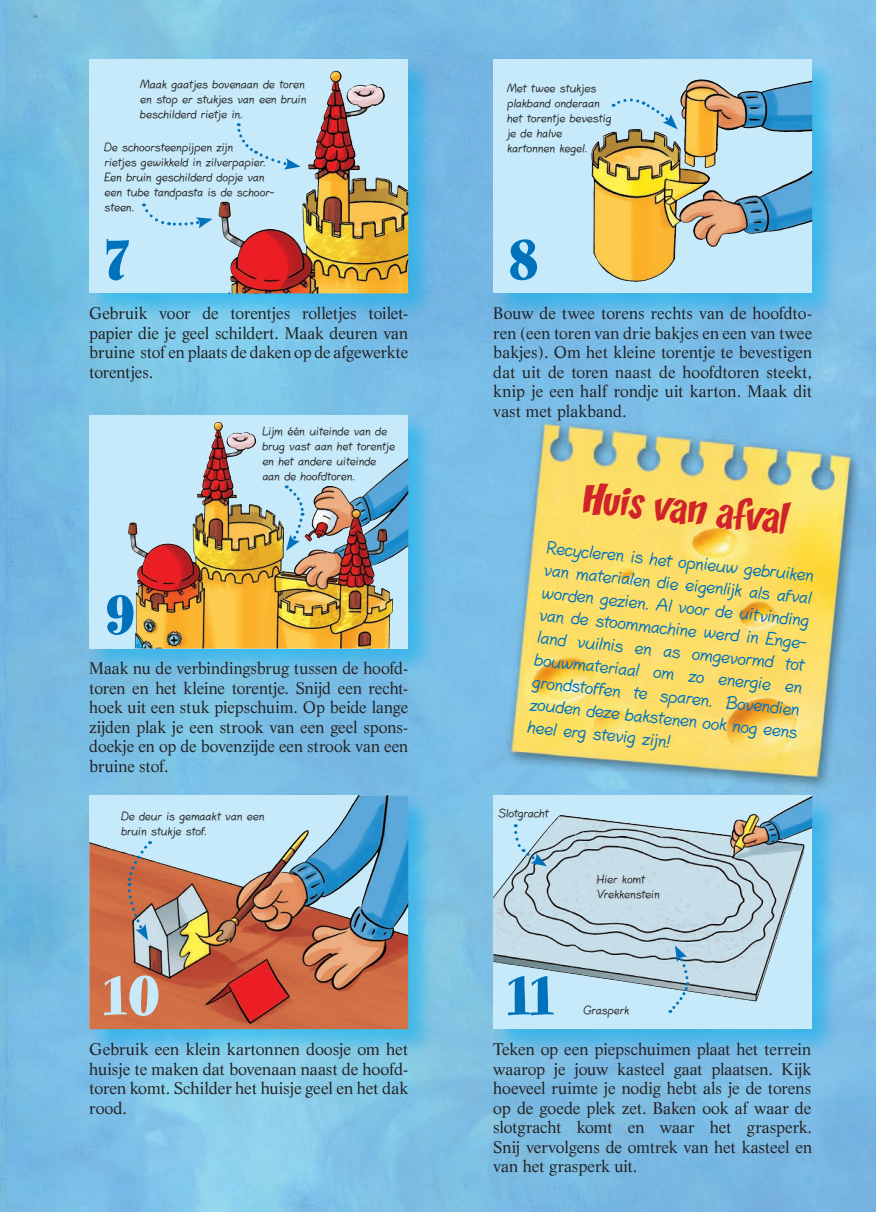
<style>
.page{position:relative;width:876px;height:1212px;background:#fff}
.page>*{position:absolute;margin:0;border:0;box-sizing:border-box;transform-origin:0 0}
.t1{font:72px "Spumoni";color:#0072bc}
.t2{font:72px "Spumoni";color:#c6eafa}
.t3{font:37.5px "CC Zoinks";color:#d1232a}
.t4{font:700 18px/22.5px "Plain Pensle";color:#0072bc;text-align:justify}
.t5{font:16.5px/19.5px "Life";letter-spacing:-.005em;color:#231f20;text-align:justify}
.t6{font:700 12px/15px "Plain Pensle";letter-spacing:-.01em;color:#231f20}
</style>
<div class="page">
<img style="left:0;top:0;width:876px;height:1212px">
<div style="left:88px;top:58px;width:347px;height:262px;background:#00aeef;opacity:.5"></div>
<svg style="left:89px;top:60px;width:319px;height:233px;background:#c5cac4"></svg>
<img style="left:303px;top:73px;width:31px;height:137px">
<div style="left:492px;top:58px;width:347px;height:262px;background:#00aeef;opacity:.5"></div>
<svg style="left:493px;top:60px;width:319px;height:233px;background:#bdd3cc"></svg>
<img style="left:680px;top:79px;width:66px;height:89px">
<div style="left:88px;top:413px;width:347px;height:262px;background:#00aeef;opacity:.5"></div>
<img style="left:89px;top:415px;width:319px;height:233px">
<img style="left:193px;top:424px;width:24px;height:107px">
<div style="left:88px;top:794px;width:347px;height:262px;background:#00aeef;opacity:.5"></div>
<svg style="left:89px;top:795px;width:319px;height:234px;background:#b48f83"></svg>
<img style="left:294px;top:795px;width:64px;height:71px">
<div style="left:492px;top:794px;width:347px;height:262px;background:#00aeef;opacity:.5"></div>
<svg style="left:493px;top:795px;width:319px;height:234px;background:#bbd5e1"></svg>
<img style="left:743px;top:796px;width:68px;height:30px">
<svg style="left:235px;top:123px;width:66px;height:47px;background:#bbe3f6"></svg>
<svg style="left:143px;top:203px;width:70px;height:26px;background:#b5dff4"></svg>
<svg style="left:613px;top:99px;width:65px;height:30px;background:#b6e0f5"></svg>
<svg style="left:286px;top:485px;width:19px;height:66px"></svg>
<svg style="left:126px;top:841px;width:25px;height:99px;background:#b58b7d"></svg>
<svg style="left:670px;top:945px;width:20px;height:68px"></svg>
<svg style="left:512px;top:824px;width:35px;height:42px"></svg>
<p class="t6" style="left:140px;top:77px;width:168px">Maak gaatjes bovenaan de toren en stop er stukjes van een bruin beschilderd rietje in.</p>
<p class="t6" style="left:105px;top:140px;width:171px">De schoorsteenpijpen zijn<br>rietjes gewikkeld in zilverpapier.<br>Een bruin geschilderd dopje van een tube tandpasta is de schoor&shy;steen.</p>
<p class="t6" style="left:507px;top:81px;width:106px">Met twee stukjes plakband onderaan het torentje bevestig je de halve kartonnen kegel.</p>
<h1 class="t1" style="left:104px;top:222px;width:26px">7</h1>
<h1 class="t1" style="left:508px;top:222px;width:32px">8</h1>
<p class="t5" style="left:89px;top:304px;width:320px">Gebruik voor de torentjes rolletjes toilet&shy;papier die je geel schildert. Maak deuren van bruine stof en plaats de daken op de afgewerkte torentjes.</p>
<p class="t5" style="left:493px;top:304px;width:320px">Bouw de twee torens rechts van de hoofdto&shy;ren (een toren van drie bakjes en een van twee bakjes). Om het kleine torentje te bevestigen dat uit de toren naast de hoofdtoren steekt, knip je een half rondje uit karton. Maak dit vast met plakband.</p>
<h1 class="t1" style="left:104px;top:577px;width:32px">9</h1>
<p class="t6" style="left:262px;top:424px;width:134px">Lijm één uiteinde van de brug vast aan het torentje en het andere uiteinde aan de hoofdtoren.</p>
<p class="t5" style="left:89px;top:659px;width:320px">Maak nu de verbindingsbrug tussen de hoofd&shy;toren en het kleine torentje. Snijd een recht&shy;hoek uit een stuk piepschuim. Op beide lange zijden plak je een strook van een geel spons&shy;doekje en op de bovenzijde een strook van een bruine stof.</p>
<h2 class="t3" style="left:586px;top:477px;width:208px;rotate:6deg">Huis van afval</h2>
<p class="t4" style="left:548px;top:536px;width:272px;rotate:6deg">Recycleren is het opnieuw gebruiken van materialen die eigenlijk als afval worden gezien. Al voor de uitvinding van de stoommachine werd in Enge&shy;land vuilnis en as omgevormd tot bouwmateriaal om zo energie en grondstoffen te sparen. Bovendien zouden deze bakstenen ook nog eens heel erg stevig zijn!</p>
<p class="t6" style="left:121px;top:809px;width:144px">De deur is gemaakt van een bruin stukje stof.</p>
<p class="t6" style="left:499px;top:806px;width:52px">Slotgracht</p>
<h1 class="t2" style="left:104px;top:957px;width:57px">10</h1>
<h1 class="t1" style="left:508px;top:957px;width:46px">11</h1>
<p class="t6" style="left:596px;top:872px;width:65px">Hier komt<br>Vrekkenstein</p>
<p class="t6" style="left:583px;top:1003px;width:47px">Grasperk</p>
<p class="t5" style="left:89px;top:1039px;width:320px">Gebruik een klein kartonnen doosje om het huisje te maken dat bovenaan naast de hoofd&shy;toren komt. Schilder het huisje geel en het dak rood.</p>
<p class="t5" style="left:493px;top:1039px;width:320px">Teken op een piepschuimen plaat het terrein waarop je jouw kasteel gaat plaatsen. Kijk hoeveel ruimte je nodig hebt als je de torens op de goede plek zet. Baken ook af waar de slotgracht komt en waar het grasperk.<br>Snij vervolgens de omtrek van het kasteel en van het grasperk uit.</p>
</div>
